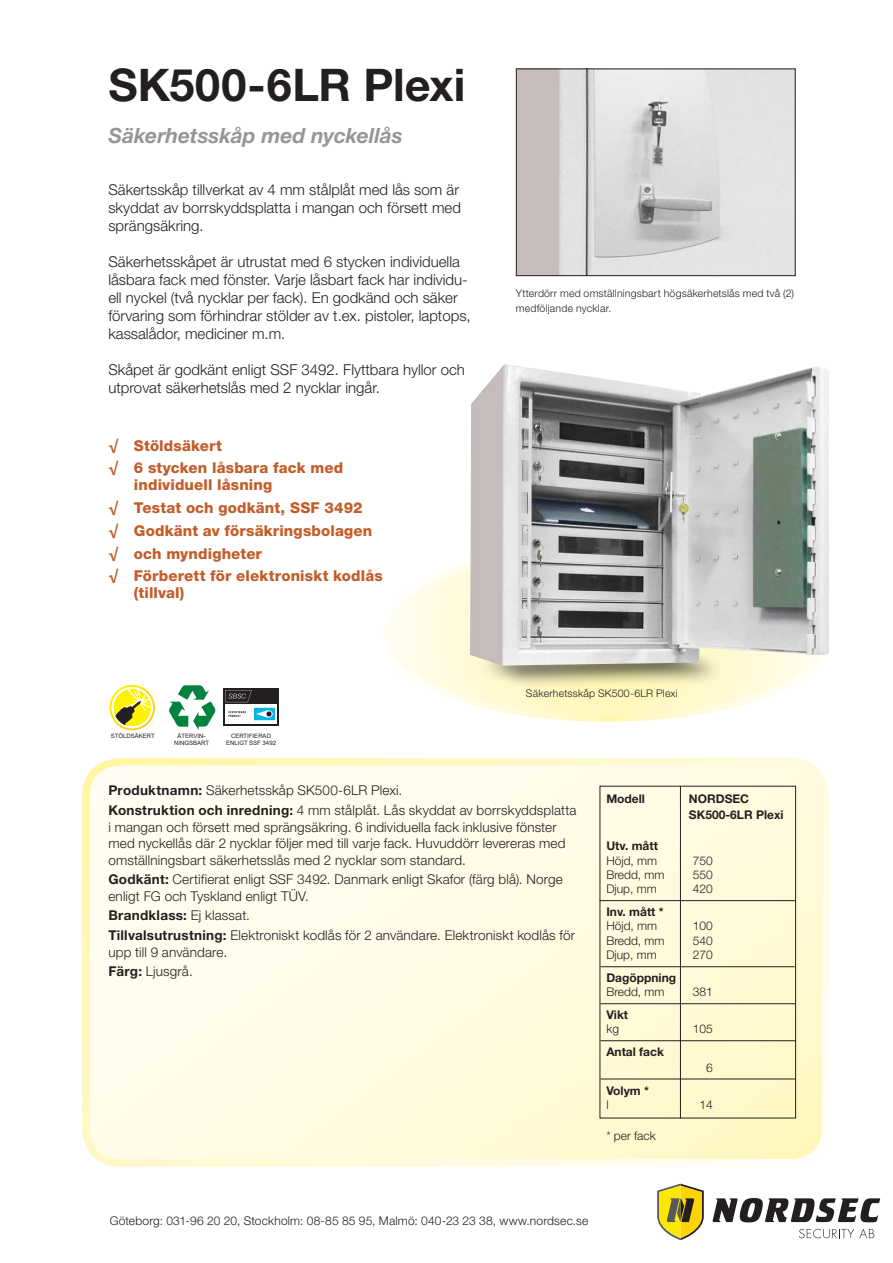
<style>
.page{position:relative;width:893px;height:1263px;background:#fff}
.page>*{position:absolute;margin:0;border:0;box-sizing:border-box;transform-origin:0 0}
.t1{font:700 45px "Helvetica Neue LT Std";letter-spacing:.005em;color:#231f20}
.t2{font:italic 700 21px "Helvetica Neue LT Std";letter-spacing:-.005em;color:#949698}
.t3{font:300 15px/18px "Helvetica Neue LT Std";color:#231f20}
.t4{font:800 15px/22.8px "Helvetica Neue LT Std";letter-spacing:.01em;color:#c25d29}
.t5{font:300 13.5px/19.6px "Helvetica Neue LT Std";letter-spacing:.01em;color:#231f20}
.t6{font:300 12px "Helvetica Neue LT Std";color:#231f20}
.t7{font:700 12px/16.2px "Helvetica Neue LT Std";color:#231f20}
.t8{font:300 10.5px/15px "Helvetica Neue LT Std";letter-spacing:.02em;color:#231f20}
.t9{font:6px/7.2px "Arial";color:#231f20;text-align:center}
.s1{font-weight:700}
</style>
<div class="page">
<svg style="left:713px;top:1198px;width:167px;height:24px"></svg>
<svg style="left:799px;top:1229px;width:75px;height:9px"></svg>
<svg style="left:657px;top:1184px;width:47px;height:56px"></svg>
<svg style="left:380px;top:549px;width:454px;height:169px;background:#fefad8"></svg>
<svg style="left:86px;top:762px;width:739px;height:401px;background:#fefae1"></svg>
<div style="left:82px;top:758px;width:747px;height:409px;border:8px solid #fff;border-radius:34px"></div>
<div style="left:477px;top:641px;width:249px;height:48px;background:#231f20;opacity:.75"></div>
<div style="left:600px;top:786px;width:196px;height:332px;border:1px solid #231f20"></div>
<hr style="left:600px;top:900px;width:196px;height:1px;background:#231f20">
<hr style="left:601px;top:966px;width:194px;height:1px;background:#231f20">
<hr style="left:601px;top:1003px;width:194px;height:1px;background:#231f20">
<hr style="left:601px;top:1040px;width:194px;height:1px;background:#231f20">
<hr style="left:680px;top:786px;width:1px;height:332px;background:#231f20">
<svg style="left:169px;top:685px;width:47px;height:45px"></svg>
<svg style="left:109px;top:684px;width:46px;height:47px"></svg>
<div style="left:222px;top:687px;width:58px;height:40px;background:#231f20"></div>
<svg style="left:225px;top:690px;width:27px;height:12px"></svg>
<div style="left:225px;top:704px;width:52px;height:20px;background:#fff"></div>
<div style="left:254px;top:708px;width:21px;height:12px;background:#00b5e6"></div>
<svg style="left:256px;top:710px;width:17px;height:8px"></svg>
<svg style="left:228px;top:711px;width:18px;height:6px"></svg>
<img style="left:470px;top:364px;width:359px;height:301px">
<img style="left:518px;top:71px;width:276px;height:203px">
<div style="left:516px;top:69px;width:280px;height:207px;border:1px solid #231f20"></div>
<hr style="left:601px;top:1078px;width:194px;height:1px;background:#231f20">
<h1 class="t1" style="left:108px;top:57px;width:359px">SK500-6LR Plexi</h1>
<h2 class="t2" style="left:108px;top:122px;width:296px">Säkerhetsskåp med nyckellås</h2>
<p class="t3" style="left:108px;top:181px;width:354px">Säkertsskåp tillverkat av 4 mm stålplåt med lås som är skyddat av borrskyddsplatta i mangan och försett med sprängsäkring.</p>
<p class="t3" style="left:108px;top:253px;width:364px">Säkerhetsskåpet är utrustat med 6 stycken individuella låsbara fack med fönster. Varje låsbart fack har individu&shy;ell nyckel (två nycklar per fack). En godkänd och säker förvaring som förhindrar stölder av t.ex. pistoler, laptops, kassalådor, mediciner m.m.</p>
<p class="t3" style="left:108px;top:361px;width:358px">Skåpet är godkänt enligt SSF 3492. Flyttbara hyllor och utprovat säkerhetslås med 2 nycklar ingår.</p>
<p class="t4" style="left:108px;top:434px;width:236px">√ Stöldsäkert<br>√ 6 stycken låsbara fack med</p>
<p class="t4" style="left:108px;top:473px;width:276px;text-indent:26px">individuell låsning<br>√ Testat och godkänt, SSF 3492<br>√ Godkänt av försäkringsbolagen √ och myndigheter<br>√ Förberett för elektroniskt kodlås</p>
<p class="t4" style="left:134px;top:581px;width:52px">(tillval)</p>
<p class="t9" style="left:174px;top:732px;width:36px">ÅTERVIN-<br>NINGSBART</p>
<p class="t9" style="left:111px;top:732px;width:45px">STÖLDSÄKERT</p>
<p class="t9" style="left:226px;top:732px;width:51px">CERTIFIERAD<br>ENLIGT SSF 3492</p>
<p class="t8" style="left:516px;top:285px;width:280px">Ytterdörr med omställningsbart högsäkerhetslås med två (2) medföljande nycklar.</p>
<p class="t8" style="left:526px;top:686px;width:153px">Säkerhetsskåp SK500-6LR Plexi</p>
<p class="t5" style="left:108px;top:780px;width:470px"><span class="s1">Produktnamn:</span> Säkerhetsskåp SK500-6LR Plexi.<br><span class="s1">Konstruktion och inredning:</span> 4 mm stålplåt. Lås skyddat av borrskyddsplatta</p>
<p class="t5" style="left:108px;top:818px;width:459px;line-height:16.5px">i mangan och försett med sprängsäkring. 6 individuella fack inklusive fönster med nyckellås där 2 nycklar följer med till varje fack. Huvuddörr levereras med omställningsbart säkerhetsslås med 2 nycklar som standard.</p>
<p class="t5" style="left:108px;top:871px;width:456px;line-height:16.5px"><span class="s1">Godkänt:</span> Certifierat enligt SSF 3492. Danmark enligt Skafor (färg blå). Norge enligt FG och Tyskland enligt TÜV.</p>
<p class="t5" style="left:108px;top:905px;width:468px"><span class="s1">Brandklass:</span> Ej klassat.<br><span class="s1">Tillvalsutrustning:</span> Elektroniskt kodlås för 2 användare. Elektroniskt kodlås för</p>
<p class="t5" style="left:108px;top:942px;width:120px">upp till 9 användare.<br><span class="s1">Färg:</span> Ljusgrå.</p>
<p class="t7" style="left:606px;top:790px;width:40px">Modell</p>
<p class="t7" style="left:689px;top:790px;width:96px">NORDSEC<br>SK500-6LR Plexi</p>
<p class="t7" style="left:606px;top:838px;width:53px">Utv. mått</p>
<p class="t6" style="left:606px;top:853px;width:52px">Höjd, mm</p>
<p class="t6" style="left:693px;top:853px;width:22px">750</p>
<p class="t6" style="left:606px;top:867px;width:60px">Bredd, mm</p>
<p class="t6" style="left:693px;top:867px;width:22px">550</p>
<p class="t6" style="left:606px;top:882px;width:52px">Djup, mm</p>
<p class="t6" style="left:693px;top:882px;width:22px">420</p>
<p class="t7" style="left:606px;top:903px;width:59px">Inv. mått *</p>
<p class="t6" style="left:606px;top:919px;width:52px">Höjd, mm</p>
<p class="t6" style="left:693px;top:919px;width:22px">100</p>
<p class="t6" style="left:606px;top:933px;width:60px">Bredd, mm</p>
<p class="t6" style="left:693px;top:933px;width:22px">540</p>
<p class="t6" style="left:606px;top:948px;width:52px">Djup, mm</p>
<p class="t6" style="left:693px;top:948px;width:22px">270</p>
<p class="t7" style="left:606px;top:969px;width:71px">Dagöppning</p>
<p class="t6" style="left:606px;top:985px;width:60px">Bredd, mm</p>
<p class="t6" style="left:693px;top:985px;width:22px">381</p>
<p class="t7" style="left:606px;top:1006px;width:23px">Vikt</p>
<p class="t6" style="left:606px;top:1021px;width:14px">kg</p>
<p class="t6" style="left:693px;top:1021px;width:22px">105</p>
<p class="t7" style="left:606px;top:1043px;width:59px">Antal fack</p>
<p class="t6" style="left:706px;top:1060px;width:8px">6</p>
<p class="t7" style="left:606px;top:1082px;width:44px">Volym *</p>
<p class="t6" style="left:606px;top:1097px;width:4px">l</p>
<p class="t6" style="left:700px;top:1097px;width:15px">14</p>
<p class="t6" style="left:606px;top:1129px;width:51px">* per fack</p>
<p class="t6" style="left:110px;top:1213px;width:480px">Göteborg: 031-96 20 20, Stockholm: 08-85 85 95, Malmö: 040-23 23 38, www.nordsec.se</p>
</div>
